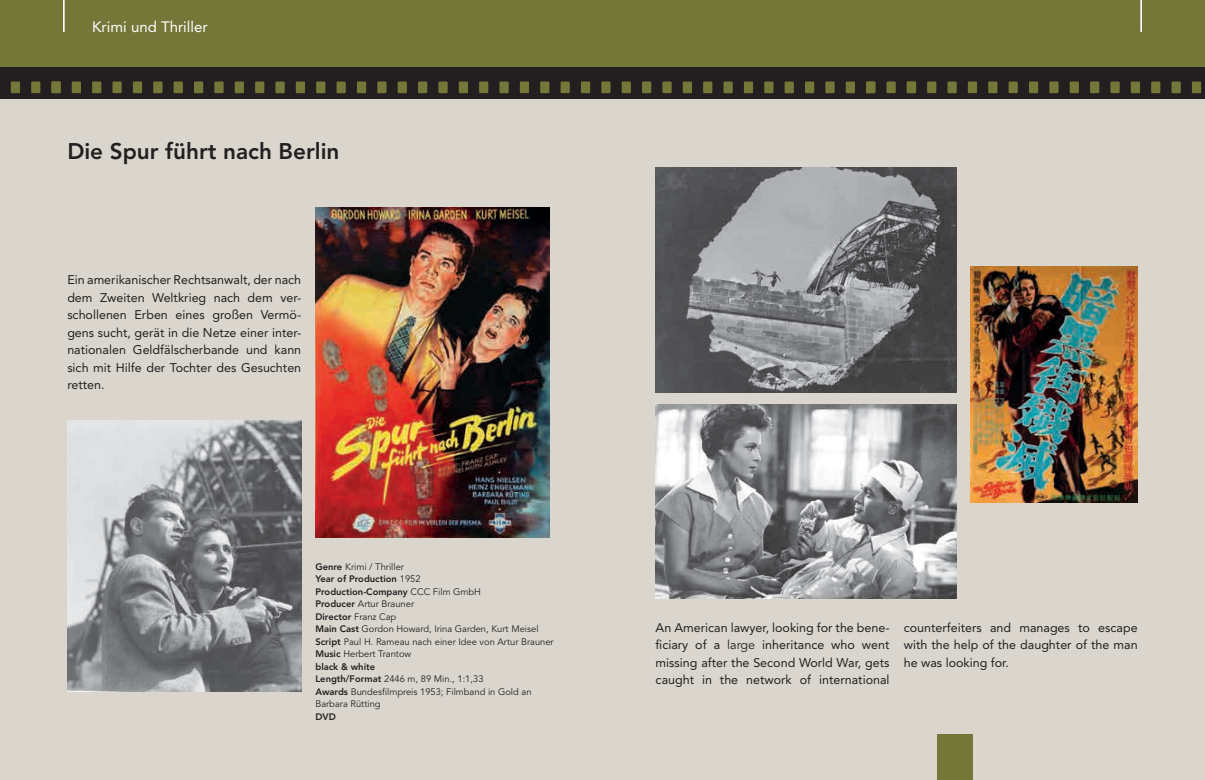
<style>
.page{position:relative;width:1205px;height:780px;background:#fff}
.page>*{position:absolute;margin:0;border:0;box-sizing:border-box;transform-origin:0 0}
.t1{font:800 22.5px "Avenir";color:#231f20}
.t2{font:15px "Avenir";color:#fff}
.t3{font:12.5px/17.5px "Avenir";color:#231f20;text-align:justify}
.t4{font:9.38px/12.5px "Avenir";color:#231f20}
.t5{font:800 9.38px "Avenir";color:#231f20}
.s1{font-weight:800}
.s2{font-family:"Avenir LT Pro"}
</style>
<div class="page">
<div style="left:0;top:0;width:1205px;height:67px;background:#757738"></div>
<div style="left:0;top:99px;width:1205px;height:681px;background:#dad6ce"></div>
<div style="left:0;top:67px;width:1205px;height:32px;background:#231f20"></div>
<hr style="left:63px;top:0;width:1px;height:32px;background:#fff">
<hr style="left:1140px;top:0;width:2px;height:32px;background:#fff">
<div style="left:937px;top:733px;width:36px;height:47px;background:#757738"></div>
<img style="left:315px;top:207px;width:234px;height:330px">
<img style="left:67px;top:420px;width:234px;height:271px">
<img style="left:970px;top:267px;width:167px;height:235px">
<img style="left:656px;top:404px;width:301px;height:194px">
<img style="left:656px;top:167px;width:301px;height:225px">
<div style="left:72px;top:81px;width:9px;height:12px;background:#757738"></div>
<div style="left:92px;top:81px;width:9px;height:12px;background:#757738"></div>
<div style="left:11px;top:81px;width:9px;height:12px;background:#757738"></div>
<div style="left:31px;top:81px;width:9px;height:12px;background:#757738"></div>
<div style="left:52px;top:81px;width:9px;height:12px;background:#757738"></div>
<div style="left:112px;top:81px;width:10px;height:12px;background:#757738"></div>
<div style="left:133px;top:81px;width:9px;height:12px;background:#757738"></div>
<div style="left:153px;top:81px;width:9px;height:12px;background:#757738"></div>
<div style="left:174px;top:81px;width:9px;height:12px;background:#757738"></div>
<div style="left:194px;top:81px;width:9px;height:12px;background:#757738"></div>
<div style="left:214px;top:81px;width:10px;height:12px;background:#757738"></div>
<div style="left:235px;top:81px;width:9px;height:12px;background:#757738"></div>
<div style="left:255px;top:81px;width:9px;height:12px;background:#757738"></div>
<div style="left:275px;top:81px;width:10px;height:12px;background:#757738"></div>
<div style="left:296px;top:81px;width:9px;height:12px;background:#757738"></div>
<div style="left:316px;top:81px;width:9px;height:12px;background:#757738"></div>
<div style="left:336px;top:81px;width:10px;height:12px;background:#757738"></div>
<div style="left:357px;top:81px;width:9px;height:12px;background:#757738"></div>
<div style="left:377px;top:81px;width:9px;height:12px;background:#757738"></div>
<div style="left:398px;top:81px;width:9px;height:12px;background:#757738"></div>
<div style="left:418px;top:81px;width:9px;height:12px;background:#757738"></div>
<div style="left:438px;top:81px;width:10px;height:12px;background:#757738"></div>
<div style="left:459px;top:81px;width:9px;height:12px;background:#757738"></div>
<div style="left:927px;top:81px;width:9px;height:12px;background:#757738"></div>
<div style="left:947px;top:81px;width:9px;height:12px;background:#757738"></div>
<div style="left:886px;top:81px;width:10px;height:12px;background:#757738"></div>
<div style="left:907px;top:81px;width:9px;height:12px;background:#757738"></div>
<div style="left:968px;top:81px;width:9px;height:12px;background:#757738"></div>
<div style="left:988px;top:81px;width:9px;height:12px;background:#757738"></div>
<div style="left:1008px;top:81px;width:10px;height:12px;background:#757738"></div>
<div style="left:1029px;top:81px;width:9px;height:12px;background:#757738"></div>
<div style="left:1049px;top:81px;width:9px;height:12px;background:#757738"></div>
<div style="left:1069px;top:81px;width:10px;height:12px;background:#757738"></div>
<div style="left:1090px;top:81px;width:9px;height:12px;background:#757738"></div>
<div style="left:1110px;top:81px;width:9px;height:12px;background:#757738"></div>
<div style="left:1131px;top:81px;width:9px;height:12px;background:#757738"></div>
<div style="left:1151px;top:81px;width:9px;height:12px;background:#757738"></div>
<div style="left:1171px;top:81px;width:10px;height:12px;background:#757738"></div>
<div style="left:1192px;top:81px;width:9px;height:12px;background:#757738"></div>
<div style="left:479px;top:81px;width:9px;height:12px;background:#757738"></div>
<div style="left:499px;top:81px;width:10px;height:12px;background:#757738"></div>
<div style="left:520px;top:81px;width:9px;height:12px;background:#757738"></div>
<div style="left:540px;top:81px;width:9px;height:12px;background:#757738"></div>
<div style="left:560px;top:81px;width:10px;height:12px;background:#757738"></div>
<div style="left:581px;top:81px;width:9px;height:12px;background:#757738"></div>
<div style="left:601px;top:81px;width:9px;height:12px;background:#757738"></div>
<div style="left:622px;top:81px;width:9px;height:12px;background:#757738"></div>
<div style="left:642px;top:81px;width:9px;height:12px;background:#757738"></div>
<div style="left:662px;top:81px;width:10px;height:12px;background:#757738"></div>
<div style="left:683px;top:81px;width:9px;height:12px;background:#757738"></div>
<div style="left:703px;top:81px;width:9px;height:12px;background:#757738"></div>
<div style="left:723px;top:81px;width:10px;height:12px;background:#757738"></div>
<div style="left:744px;top:81px;width:9px;height:12px;background:#757738"></div>
<div style="left:764px;top:81px;width:9px;height:12px;background:#757738"></div>
<div style="left:784px;top:81px;width:10px;height:12px;background:#757738"></div>
<div style="left:805px;top:81px;width:9px;height:12px;background:#757738"></div>
<div style="left:825px;top:81px;width:9px;height:12px;background:#757738"></div>
<div style="left:846px;top:81px;width:9px;height:12px;background:#757738"></div>
<div style="left:866px;top:81px;width:9px;height:12px;background:#757738"></div>
<p class="t2" style="left:92px;top:18px;width:117px">Krimi und Thriller</p>
<h1 class="t1" style="left:67px;top:138px;width:274px">Die Spur führt nach Berlin</h1>
<p class="t3" style="left:67px;top:271px;width:235px">Ein amerikanischer Rechtsanwalt, der nach dem Zweiten Weltkrieg nach dem ver&shy;schollenen Erben eines großen Vermö&shy;gens sucht, gerät in die Netze einer inter&shy;nationalen Geldfälscherbande und kann sich mit Hilfe der Tochter des Gesuchten retten.</p>
<p class="t4" style="left:315px;top:560px;width:240px"><span class="s1">Genre</span> Krimi / Thriller<br><span class="s1">Year of Production</span> 1952<br><span class="s1">Production-Company</span> CCC Film GmbH<br><span class="s1">Producer</span> Artur Brauner<br><span class="s1">Director</span> Franz Cap<br><span class="s1">Main Cast</span> Gordon Howard, Irina Garden, Kurt Meisel<br><span class="s1">Script</span> Paul H. Rameau nach einer Idee von Artur Brauner<br><span class="s1">Music</span> Herbert Trantow<br><span class="s1">black &amp; white<br>Length/Format</span> 2446 m, 89 Min., 1:1,33<br><span class="s1">Awards</span> Bundesfilmpreis 1953; Filmband in Gold an<br>Barbara Rütting</p>
<p class="t5" style="left:315px;top:710px;width:22px">DVD</p>
<p class="t3" style="left:656px;top:618px;width:235px">An American lawyer, looking for the bene&shy;ficiary of a <span class="s2">large</span> inheritance who went missing after the Second World War, gets caught in the network of international</p>
<p class="t3" style="left:904px;top:618px;width:235px">counterfeiters and manages to escape with the help of the daughter of the man he was looking for.</p>
</div>
